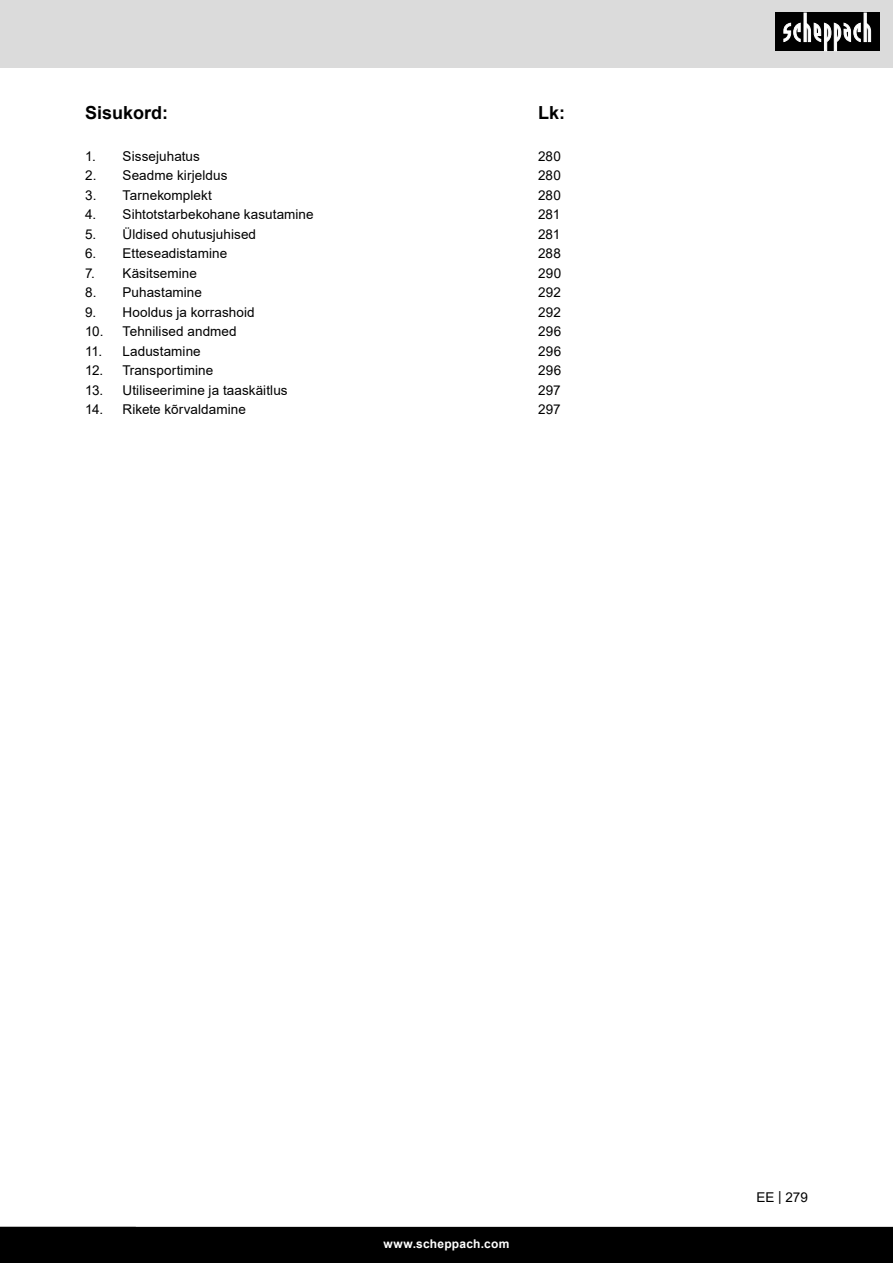
<style>
.page{position:relative;width:893px;height:1263px;background:#fff}
.page>*{position:absolute;margin:0;border:0;box-sizing:border-box;transform-origin:0 0}
.TOC_title{font:700 18px "Arial";color:#000}
.t1{font:13.5px "Arial";letter-spacing:.005em;color:#000}
.t2{font:700 12px "Arial";letter-spacing:.02em;color:#fff}
</style>
<div class="page">
<div style="left:0;top:0;width:893px;height:67px;background:#dbdbdb"></div>
<div style="left:0;top:1227px;width:893px;height:36px;background:#000"></div>
<div style="left:775px;top:13px;width:105px;height:38px;background:#000"></div>
<svg style="left:783px;top:13px;width:88px;height:38px"></svg>
<p class="TOC_title" style="left:85px;top:100px;width:85px">Sisukord:</p>
<p class="TOC_title" style="left:538px;top:100px;width:28px">Lk:</p>
<p class="t1" style="left:85px;top:146px;width:116px">1. Sissejuhatus</p>
<p class="t1" style="left:538px;top:146px;width:24px">280</p>
<p class="t1" style="left:85px;top:166px;width:144px">2. Seadme kirjeldus</p>
<p class="t1" style="left:538px;top:166px;width:24px">280</p>
<p class="t1" style="left:85px;top:185px;width:128px">3. Tarnekomplekt</p>
<p class="t1" style="left:538px;top:185px;width:24px">280</p>
<p class="t1" style="left:85px;top:205px;width:230px">4. Sihtotstarbekohane kasutamine</p>
<p class="t1" style="left:538px;top:205px;width:24px">281</p>
<p class="t1" style="left:85px;top:224px;width:173px">5. Üldised ohutusjuhised</p>
<p class="t1" style="left:538px;top:224px;width:24px">281</p>
<p class="t1" style="left:85px;top:244px;width:144px">6. Etteseadistamine</p>
<p class="t1" style="left:538px;top:244px;width:24px">288</p>
<p class="t1" style="left:85px;top:263px;width:113px">7. Käsitsemine</p>
<p class="t1" style="left:538px;top:263px;width:25px">290</p>
<p class="t1" style="left:85px;top:283px;width:119px">8. Puhastamine</p>
<p class="t1" style="left:538px;top:283px;width:24px">292</p>
<p class="t1" style="left:85px;top:302px;width:171px">9. Hooldus ja korrashoid</p>
<p class="t1" style="left:538px;top:302px;width:24px">292</p>
<p class="t1" style="left:85px;top:322px;width:153px">10. Tehnilised andmed</p>
<p class="t1" style="left:538px;top:322px;width:25px">296</p>
<p class="t1" style="left:85px;top:341px;width:117px">11. Ladustamine</p>
<p class="t1" style="left:538px;top:341px;width:25px">296</p>
<p class="t1" style="left:85px;top:361px;width:130px">12. Transportimine</p>
<p class="t1" style="left:538px;top:361px;width:25px">296</p>
<p class="t1" style="left:85px;top:380px;width:204px">13. Utiliseerimine ja taaskäitlus</p>
<p class="t1" style="left:538px;top:380px;width:24px">297</p>
<p class="t1" style="left:85px;top:400px;width:162px">14. Rikete kõrvaldamine</p>
<p class="t1" style="left:538px;top:400px;width:24px">297</p>
<p class="t2" style="left:384px;top:1235px;width:127px">www.scheppach.com</p>
<p class="t1" style="left:756px;top:1188px;width:53px">EE | 279</p>
</div>
